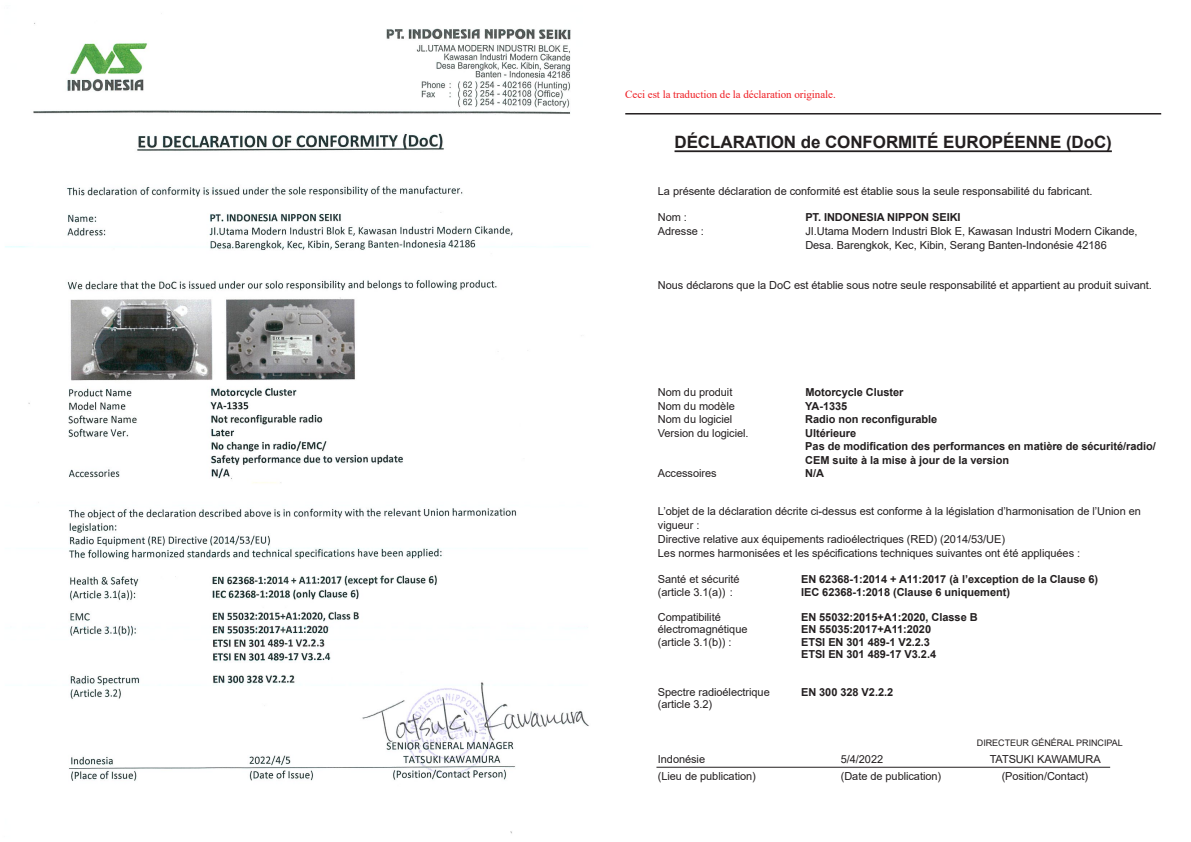
<style>
.page{position:relative;width:1191px;height:842px;background:#fff}
.page>*{position:absolute;margin:0;border:0;box-sizing:border-box;transform-origin:0 0}
.t1{font:700 17px "Arial";letter-spacing:-.005em;color:#231f20}
.t2{font:11px/14px "Arial";letter-spacing:-.005em;color:#231f20}
.t3{font:700 11px/12.5px "Arial";letter-spacing:-.005em;color:#231f20}
.t4{font:11px "Times New Roman";letter-spacing:-.005em;color:#ee1d23}
.t5{font:9px "Arial";letter-spacing:-.005em;color:#231f20}
</style>
<div class="page">
<img style="left:5px;top:13px;width:584px;height:821px">
<hr style="left:674px;top:150px;width:437px;height:2px;background:#231f20">
<hr style="left:656px;top:767px;width:454px;height:1px;background:#231f20">
<hr style="left:625px;top:113px;width:536px;height:2px;background:#231f20">
<p class="t4" style="left:625px;top:87px;width:212px">Ceci est la traduction de la déclaration originale.</p>
<h1 class="t1" style="left:674px;top:130px;width:439px">DÉCLARATION de CONFORMITÉ EUROPÉENNE (DoC)</h1>
<p class="t2" style="left:658px;top:184px;width:436px">La présente déclaration de conformité est établie sous la seule responsabilité du fabricant.</p>
<p class="t2" style="left:658px;top:210px;width:31px">Nom :</p>
<p class="t3" style="left:805px;top:211px;width:157px">PT. INDONESIA NIPPON SEIKI</p>
<p class="t2" style="left:658px;top:224px;width:48px">Adresse :</p>
<p class="t2" style="left:805px;top:224px;width:334px">JI.Utama Modern Industri Blok E, Kawasan Industri Modern Cikande,<br>Desa. Barengkok, Kec, Kibin, Serang Banten-Indonésie 42186</p>
<p class="t2" style="left:658px;top:278px;width:495px">Nous déclarons que la DoC est établie sous notre seule responsabilité et appartient au produit suivant.</p>
<p class="t2" style="left:658px;top:385px;width:76px">Nom du produit</p>
<p class="t3" style="left:805px;top:386px;width:100px">Motorcycle Cluster</p>
<p class="t2" style="left:658px;top:399px;width:78px">Nom du modèle</p>
<p class="t3" style="left:805px;top:400px;width:44px">YA-1335</p>
<p class="t2" style="left:658px;top:412px;width:76px">Nom du logiciel</p>
<p class="t3" style="left:805px;top:413px;width:134px">Radio non reconfigurable</p>
<p class="t2" style="left:658px;top:426px;width:92px">Version du logiciel.</p>
<p class="t3" style="left:805px;top:426px;width:352px;line-height:13.5px">Ultérieure<br>Pas de modification des performances en matière de sécurité/radio/<br>CEM suite à la mise à jour de la version</p>
<p class="t2" style="left:658px;top:466px;width:60px">Accessoires</p>
<p class="t3" style="left:805px;top:467px;width:20px">N/A</p>
<p class="t2" style="left:658px;top:504px;width:484px">L’objet de la déclaration décrite ci-dessus est conforme à la législation d’harmonisation de l’Union en vigueur :<br>Directive relative aux équipements radioélectriques (RED) (2014/53/UE)<br>Les normes harmonisées et les spécifications techniques suivantes ont été appliquées :</p>
<p class="t2" style="left:658px;top:573px;width:83px;line-height:12.5px">Santé et sécurité (article 3.1(a)) :</p>
<p class="t2" style="left:658px;top:611px;width:91px;line-height:12.5px">Compatibilité électromagnétique (article 3.1(b)) :</p>
<p class="t2" style="left:658px;top:686px;width:113px;line-height:12.5px">Spectre radioélectrique (article 3.2)</p>
<p class="t3" style="left:801px;top:573px;width:299px">EN 62368-1:2014 + A11:2017 (à l’exception de la Clause 6)<br>IEC 62368-1:2018 (Clause 6 uniquement)</p>
<p class="t3" style="left:801px;top:611px;width:178px">EN 55032:2015+A1:2020, Classe B<br>EN 55035:2017+A11:2020<br>ETSI EN 301 489-1 V2.2.3<br>ETSI EN 301 489-17 V3.2.4</p>
<p class="t3" style="left:801px;top:686px;width:94px">EN 300 328 V2.2.2</p>
<p class="t5" style="left:977px;top:737px;width:147px">DIRECTEUR GÉNÉRAL PRINCIPAL</p>
<p class="t2" style="left:658px;top:750px;width:99px;line-height:17px">Indonésie<br>(Lieu de publication)</p>
<p class="t2" style="left:840px;top:750px;width:102px;line-height:17px">5/4/2022<br>(Date de publication)</p>
<p class="t2" style="left:989px;top:750px;width:113px;line-height:17px;text-align:center">TATSUKI KAWAMURA (Position/Contact)</p>
</div>
